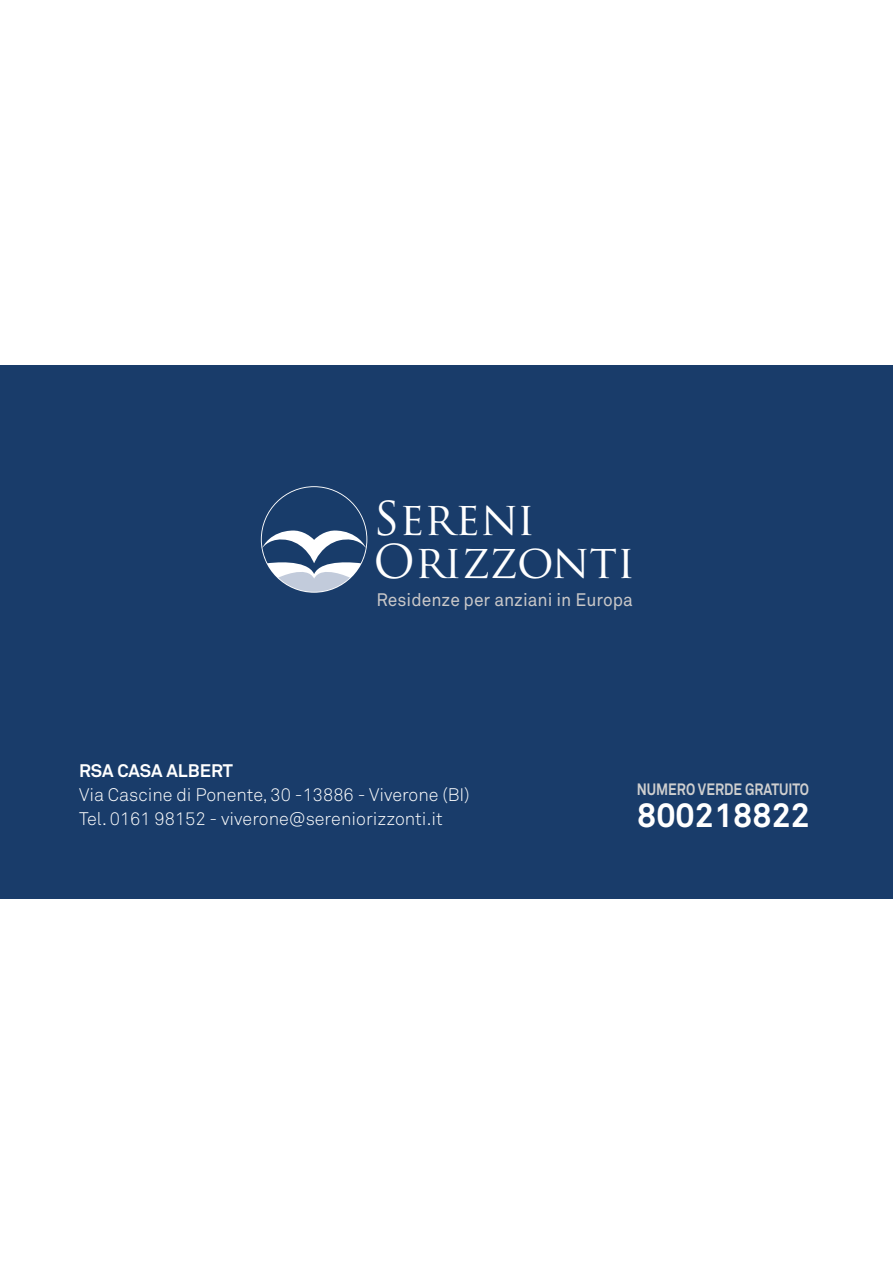
<style>
.page{position:relative;width:893px;height:1263px;background:#fff}
.page>*{position:absolute;margin:0;border:0;box-sizing:border-box;transform-origin:0 0}
.t1{font:45.45px/42.9px "Trajan Pro";color:#fff}
.t2{font:700 33.75px "Akkurat Pro";color:#fff}
.t3{font:18px/24px "Akkurat Light Pro";color:#fff}
.t4{font:18px "Akkurat Pro";color:#c8c7c8}
.t5{font:700 18px "Akkurat Pro";letter-spacing:-.005em;color:#fff}
.t6{font:700 16.35px "Akkurat Pro";color:#cfcfcf;scale:.85 1}
</style>
<div class="page">
<div style="left:0;top:365px;width:893px;height:533px;background:#193c6a"></div>
<svg style="left:261px;top:486px;width:106px;height:107px"></svg>
<h1 class="t1" style="left:373px;top:496px;width:263px">SERENI<br>ORIZZONTI</h1>
<p class="t4" style="left:376px;top:589px;width:258px">Residenze per anziani in Europa</p>
<p class="t5" style="left:79px;top:760px;width:155px">RSA CASA ALBERT</p>
<p class="t3" style="left:79px;top:783px;width:392px">Via Cascine di Ponente, 30 -13886 - Viverone (BI)<br>Tel. 0161 98152 - viverone@sereniorizzonti.it</p>
<p class="t6" style="left:637px;top:779px;width:204px">NUMERO VERDE GRATUITO</p>
<h2 class="t2" style="left:637px;top:794px;width:174px">800218822</h2>
</div>
